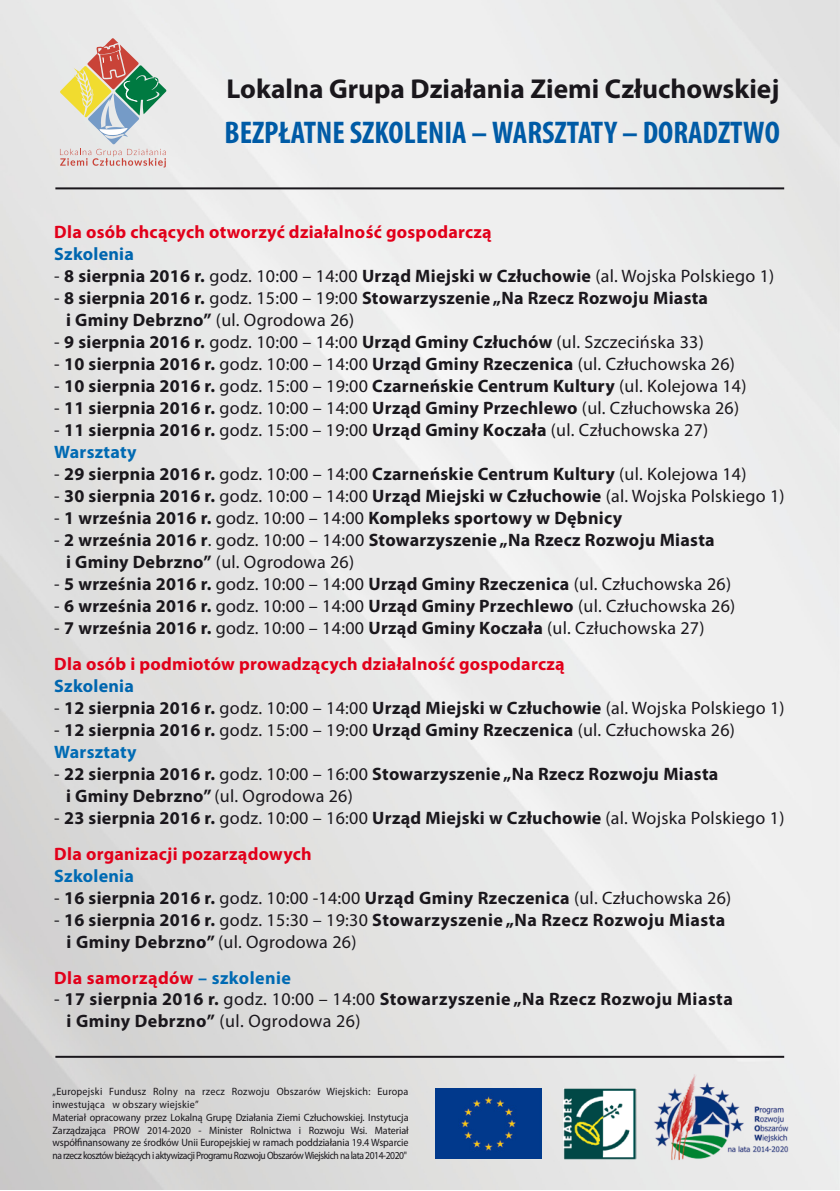
<style>
.page{position:relative;width:840px;height:1191px;background:#fff}
.page>*{position:absolute;margin:0;border:0;box-sizing:border-box;transform-origin:0 0}
.t1{font:700 condensed 31.4px "Myriad Pro";color:#005ba6}
.t2{font:700 27.4px "Myriad Pro";color:#1a171c}
.t3{font:700 18px/22px "Myriad Pro";letter-spacing:.015em;color:#1a171c}
.t4{font:18px/22px "Myriad Pro";letter-spacing:.015em;color:#1a171c}
.t5{font:700 18px/36px "Myriad Pro";letter-spacing:.015em;color:#e2001a}
.t6{font:700 18px "Myriad Pro";letter-spacing:.015em;color:#0066af}
.t7{font:700 18px "Myriad Pro";letter-spacing:.015em;color:#006ab3}
.t8{font:10.6px/12.8px "Myriad Pro";letter-spacing:-.01em;color:#1a171c;scale:.95 1}
.s1{font-weight:700}
.s2{font-weight:400}
.s3{font-weight:700;color:#006ab3}
.s4{font-weight:400;color:#1a171c}
.s5{color:#1a171c}
.s6{color:#006bb4}
.s7{color:#e2001a}
.s8{color:#006ab3}
</style>
<div class="page">
<img style="left:0;top:0;width:839px;height:1189px">
<img style="left:435px;top:1088px;width:105px;height:70px">
<img style="left:563px;top:1088px;width:73px;height:71px">
<img style="left:648px;top:1069px;width:149px;height:98px">
<svg style="left:60px;top:38px;width:106px;height:129px;background:#c9c6b4"></svg>
<hr style="left:55px;top:187px;width:728px;height:2px;background:#1a171c">
<hr style="left:55px;top:1055px;width:728px;height:2px;background:#1a171c">
<h2 class="t2" style="left:226px;top:73px;width:554px">Lokalna Grupa Działania Ziemi Człuchowskiej</h2>
<h1 class="t1" style="left:224px;top:115px;width:556px">BEZPŁATNE SZKOLENIA – WARSZTATY – DORADZTWO</h1>
<p class="t5" style="left:54px;top:214px;width:438px">Dla osób chcących otworzyć działalność gospodarczą</p>
<p class="t6" style="left:54px;top:244px;width:81px">Szkolenia</p>
<p class="t4" style="left:54px;top:265px;width:721px">- <span class="s1">8 sierpnia 2016 r.</span> godz. 10:00 – 14:00 <span class="s1">Urząd Miejski w Człuchowie</span> (al. Wojska Polskiego 1)</p>
<p class="t3" style="left:66px;top:287px;width:643px;text-indent:-12px"><span class="s2">-</span> 8 sierpnia 2016 r. <span class="s2">godz. 15:00 – 19:00</span> Stowarzyszenie „Na Rzecz Rozwoju Miasta i Gminy Debrzno” <span class="s2">(ul. Ogrodowa 26)</span></p>
<p class="t4" style="left:54px;top:331px;width:650px">- <span class="s1">9 sierpnia 2016 r.</span> godz. 10:00 – 14:00 <span class="s1">Urząd Gminy Człuchów</span> (ul. Szczecińska 33)</p>
<p class="t3" style="left:54px;top:353px;width:681px"><span class="s2">-</span> 10 sierpnia 2016 r. <span class="s2">godz. 10:00 – 14:00</span> Urząd Gminy Rzeczenica <span class="s2">(ul. Człuchowska 26)</span></p>
<p class="t3" style="left:54px;top:375px;width:693px"><span class="s2">-</span> 10 sierpnia 2016 r. <span class="s2">godz. 15:00 – 19:00</span> Czarneńskie Centrum Kultury <span class="s2">(ul. Kolejowa 14)</span></p>
<p class="t3" style="left:54px;top:397px;width:686px"><span class="s2">-</span> 11 sierpnia 2016 r. <span class="s2">godz. 10:00 – 14:00</span> Urząd Gminy Przechlewo <span class="s2">(ul. Człuchowska 26)</span></p>
<p class="t4" style="left:54px;top:419px;width:655px">- <span class="s1">11 sierpnia 2016 r.</span> godz. 15:00 – 19:00 <span class="s1">Urząd Gminy Koczała</span> (ul. Człuchowska 27)<br><span class="s3">Warsztaty</span></p>
<p class="t3" style="left:54px;top:463px;width:693px"><span class="s2">-</span> 29 sierpnia 2016 r. <span class="s2">godz. 10:00 – 14:00</span> Czarneńskie Centrum Kultury <span class="s2">(ul. Kolejowa 14)</span></p>
<p class="t3" style="left:54px;top:485px;width:731px"><span class="s2">-</span> 30 sierpnia 2016 r. <span class="s2">godz. 10:00 – 14:00</span> Urząd Miejski w Człuchowie <span class="s2">(al. Wojska Polskiego 1)</span></p>
<p class="t3" style="left:54px;top:507px;width:569px"><span class="s2">-</span> 1 września 2016 r. <span class="s2">godz. 10:00 – 14:00</span> Kompleks sportowy w Dębnicy</p>
<p class="t3" style="left:66px;top:529px;width:650px;text-indent:-12px"><span class="s2">-</span> 2 września 2016 r<span class="s2">. godz. 10:00 – 14:00</span> Stowarzyszenie „Na Rzecz Rozwoju Miasta i Gminy Debrzno” <span class="s2">(ul. Ogrodowa 26)</span></p>
<p class="t4" style="left:54px;top:573px;width:678px">- <span class="s1">5 września 2016 r.</span> godz. 10:00 – 14:00 <span class="s1">Urząd Gminy Rzeczenica</span> (ul. Człuchowska 26)</p>
<p class="t4" style="left:54px;top:595px;width:682px">- <span class="s1">6 września 2016 r.</span> godz. 10:00 – 14:00 <span class="s1">Urząd Gminy Przechlewo</span> (ul. Człuchowska 26)</p>
<p class="t5" style="left:54px;top:610px;width:651px"><span class="s4">-</span> <span class="s5">7 września 2016 r.</span> <span class="s4">godz. 10:00 – 14:00</span> <span class="s5">Urząd Gminy Koczała</span> <span class="s4">(ul. Człuchowska 27)<br></span>Dla osób i podmiotów prowadzących działalność gospodarczą</p>
<p class="t6" style="left:54px;top:676px;width:81px">Szkolenia</p>
<p class="t3" style="left:54px;top:697px;width:731px"><span class="s2">-</span> 12 sierpnia 2016 r. <span class="s2">godz. 10:00 – 14:00</span> Urząd Miejski w Człuchowie <span class="s2">(al. Wojska Polskiego 1)</span></p>
<p class="t3" style="left:54px;top:719px;width:681px"><span class="s2">-</span> 12 sierpnia 2016 r. <span class="s2">godz. 15:00 – 19:00</span> Urząd Gminy Rzeczenica <span class="s2">(ul. Człuchowska 26)<br></span><span class="s6">Warsztaty</span></p>
<p class="t3" style="left:66px;top:763px;width:653px;text-indent:-12px"><span class="s2">-</span> 22 sierpnia 2016 r. <span class="s2">godz. 10:00 – 16:00</span> Stowarzyszenie „Na Rzecz Rozwoju Miasta i Gminy Debrzno” <span class="s2">(ul. Ogrodowa 26)</span></p>
<p class="t3" style="left:54px;top:800px;width:731px;line-height:36px"><span class="s2">-</span> 23 sierpnia 2016 r. <span class="s2">godz. 10:00 – 16:00</span> Urząd Miejski w Człuchowie <span class="s2">(al. Wojska Polskiego 1)<br></span><span class="s7">Dla organizacji pozarządowych</span></p>
<p class="t7" style="left:54px;top:866px;width:81px">Szkolenia</p>
<p class="t3" style="left:54px;top:887px;width:678px"><span class="s2">-</span> 16 sierpnia 2016 r. <span class="s2">godz. 10:00 -14:00</span> Urząd Gminy Rzeczenica <span class="s2">(ul. Człuchowska 26)</span></p>
<p class="t3" style="left:67px;top:909px;width:659px;text-indent:-12px"><span class="s2">-</span> 16 sierpnia 2016 r. <span class="s2">godz. 15:30 – 19:30</span> Stowarzyszenie „Na Rzecz Rozwoju Miasta i Gminy Debrzno” <span class="s2">(ul. Ogrodowa 26)</span></p>
<p class="t5" style="left:54px;top:960px;width:238px">Dla samorządów <span class="s8">– szkolenie</span></p>
<p class="t3" style="left:67px;top:988px;width:667px;text-indent:-12px"><span class="s2">-</span> 17 sierpnia 2016 r. <span class="s2">godz. 10:00 – 14:00</span> Stowarzyszenie „Na Rzecz Rozwoju Miasta i Gminy Debrzno” <span class="s2">(ul. Ogrodowa 26)</span></p>
<p class="t8" style="left:52px;top:1085px;width:376px">„Europejski Fundusz Rolny na rzecz Rozwoju Obszarów Wiejskich: Europa inwestująca w obszary wiejskie”<br>Materiał opracowany przez Lokalną Grupę Działania Ziemi Człuchowskiej. Instytucja Zarządzająca PROW 2014-2020 - Minister Rolnictwa i Rozwoju Wsi. Materiał współfinansowany ze środków Unii Europejskiej w ramach poddziałania 19.4 Wsparcie na rzecz kosztów bieżących i aktywizacji Programu Rozwoju Obszarów Wiejskich na lata 2014-2020"</p>
</div>
